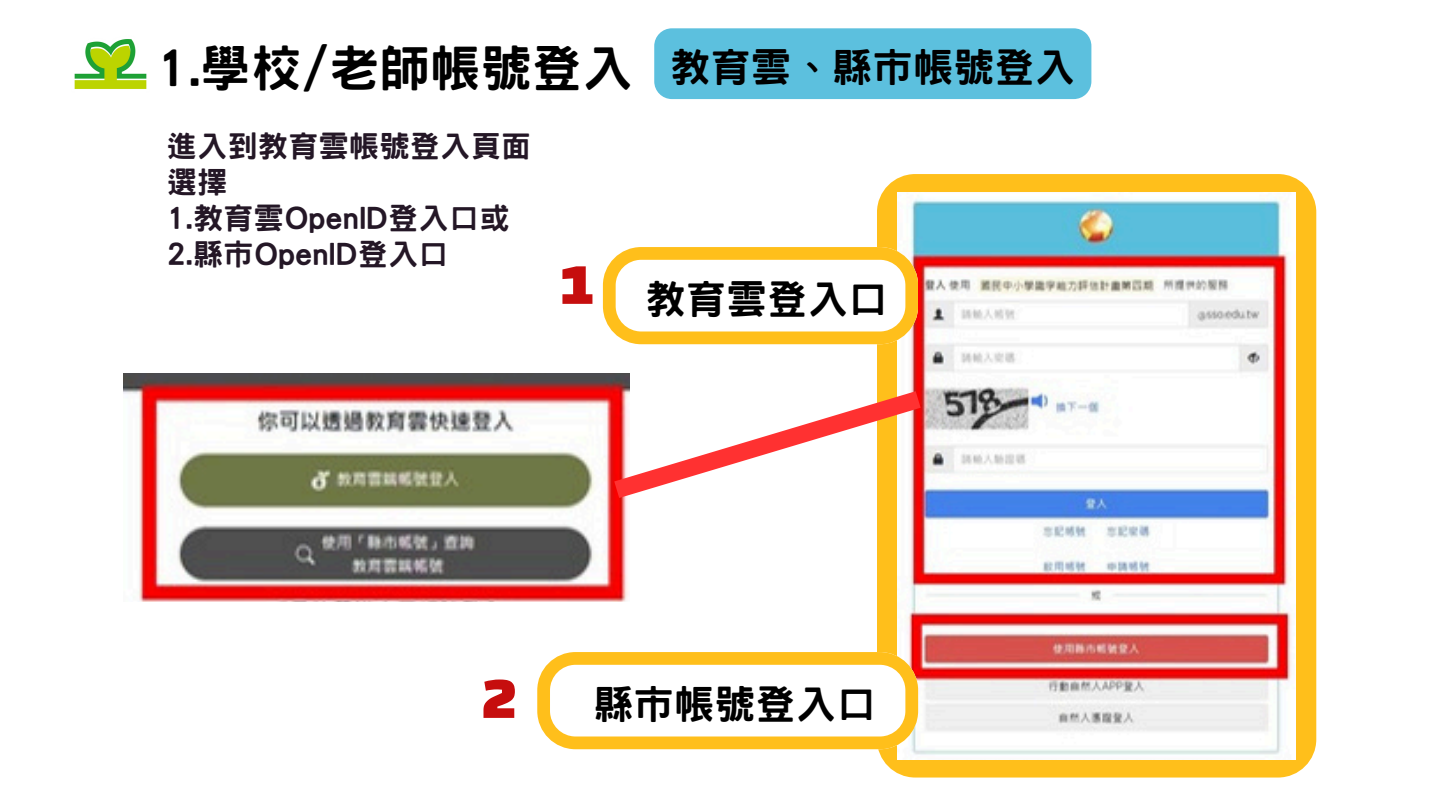
<style>
.page{position:relative;width:1440px;height:810px;background:#fff}
.page>*{position:absolute;margin:0;border:0;box-sizing:border-box;transform-origin:0 0}
.t1{font:60px "Black Han Sans";color:#c60e0e}
.t2{font:800 50px "Han Wang Hei";letter-spacing:.015em;color:#000}
.t3{font:800 40px "Han Wang Hei";letter-spacing:.015em;color:#000}
.t4{font:800 30px "Han Wang Hei";letter-spacing:.015em;color:#241726}
</style>
<div class="page">
<img style="left:74px;top:39px;width:73px;height:50px">
<div style="left:877px;top:174px;width:439px;height:604px;background:#ffbf1b"></div>
<img style="left:124px;top:373px;width:505px;height:228px">
<img style="left:898px;top:192px;width:398px;height:567px">
<svg style="left:595px;top:378px;width:345px;height:133px"></svg>
<svg style="left:537px;top:652px;width:381px;height:97px"></svg>
<svg style="left:603px;top:247px;width:315px;height:97px"></svg>
<div style="left:654px;top:28px;width:437px;height:71px;background:#5cc0de"></div>
<h1 class="t2" style="left:157px;top:43px;width:477px">1.學校/老師帳號登入</h1>
<p class="t4" style="left:167px;top:131px;width:366px">進入到教育雲帳號登入頁面</p>
<p class="t4" style="left:167px;top:167px;width:62px">選擇</p>
<p class="t4" style="left:167px;top:203px;width:344px">1.教育雲OpenID登入口或</p>
<p class="t4" style="left:167px;top:239px;width:283px">2.縣市OpenID登入口</p>
<p class="t1" style="left:559px;top:256px;width:37px">1</p>
<h2 class="t3" style="left:670px;top:47px;width:406px">教育雲、縣市帳號登入</h2>
<h2 class="t3" style="left:646px;top:279px;width:244px">教育雲登入口</h2>
<p class="t1" style="left:481px;top:671px;width:37px">2</p>
<h2 class="t3" style="left:593px;top:684px;width:285px">縣市帳號登入口</h2>
</div>
